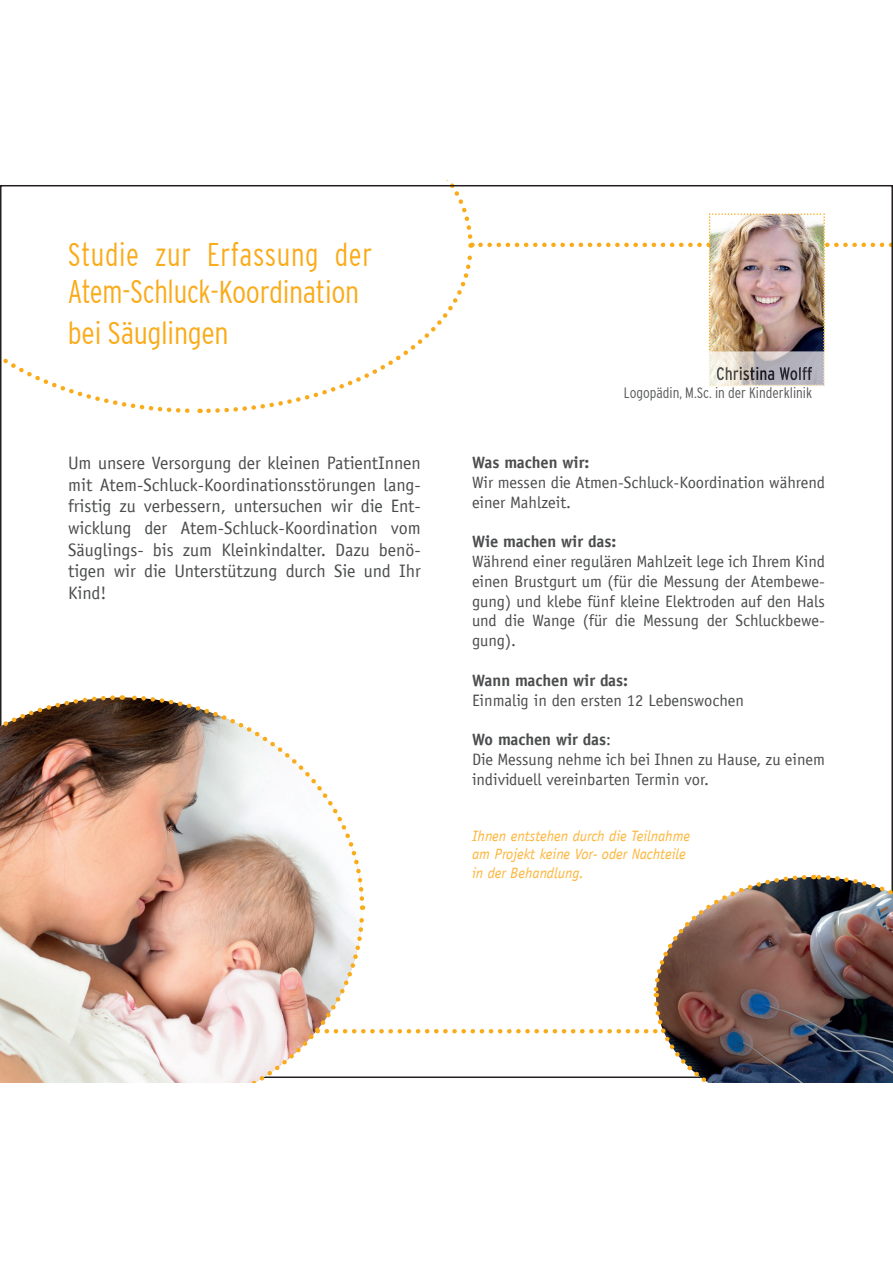
<style>
.page{position:relative;width:893px;height:1263px;background:#fff}
.page>*{position:absolute;margin:0;border:0;box-sizing:border-box;transform-origin:0 0}
.t1{font:300 condensed 32.7px "Interstate";letter-spacing:.02em;color:#faab1a;scale:.92 1}
.t2{font:300 condensed 31.5px/40.2px "Interstate";letter-spacing:-.01em;color:#faab1a}
.t3{font:18px/21.6px "Officina Sans";color:#4b4c4d;text-align:justify}
.t4{font:16.5px/19.8px "Officina Sans";color:#4b4c4d}
.t5{font:700 16.5px "Officina Sans";color:#4b4c4d}
.t6{font:italic 15px/18px "Officina Sans";color:#fcb73f}
.t7{font:300 condensed 15px "Interstate";color:#57585a}
.s1{font-size:32.7px}
.s2{font-weight:700}
</style>
<div class="page">
<svg style="left:206px;top:245px;width:269px;height:168px"></svg>
<svg style="left:3px;top:358px;width:198px;height:56px"></svg>
<svg style="left:480px;top:213px;width:413px;height:199px"></svg>
<img style="left:717px;top:367px;width:95px;height:13px">
<div style="left:625px;top:387px;width:187px;height:14px;background:#fff"></div>
<img style="left:0;top:693px;width:893px;height:390px">
<h1 class="t1" style="left:68px;top:236px;width:332px">Studie zur Erfassung der</h1>
<h2 class="t2" style="left:68px;top:272px;width:293px"><span class="s1">Atem-Schluck</span>-Koordination bei Säuglingen</h2>
<p class="t3" style="left:68px;top:452px;width:354px">Um unsere Versorgung der kleinen PatientInnen mit Atem-Schluck-Koordinationsstörungen lang&shy;fristig zu verbessern, untersuchen wir die Ent&shy;wicklung der Atem-Schluck-Koordination vom Säuglings- bis zum Kleinkindalter. Dazu benö&shy;tigen wir die Unterstützung durch Sie und Ihr Kind!</p>
<p class="t7" style="left:624px;top:384px;width:190px">Logopädin, M.Sc. in der Kinderklinik</p>
<p class="t5" style="left:472px;top:452px;width:119px">Was machen wir:</p>
<p class="t4" style="left:472px;top:472px;width:354px">Wir messen die Atmen-Schluck-Koordination während einer Mahlzeit.</p>
<p class="t5" style="left:472px;top:531px;width:146px">Wie machen wir das:</p>
<p class="t4" style="left:472px;top:552px;width:354px;text-align:justify">Während einer regulären Mahlzeit lege ich Ihrem Kind einen Brustgurt um (für die Messung der Atembewe&shy;gung) und klebe fünf kleine Elektroden auf den Hals und die Wange (für die Messung der Schluckbewe&shy;gung).</p>
<p class="t5" style="left:472px;top:670px;width:158px">Wann machen wir das:</p>
<p class="t4" style="left:472px;top:690px;width:274px">Einmalig in den ersten 12 Lebenswochen</p>
<p class="t4" style="left:472px;top:730px;width:354px"><span class="s2">Wo machen wir das</span>:<br>Die Messung nehme ich bei Ihnen zu Hause, zu einem individuell vereinbarten Termin vor.</p>
<p class="t6" style="left:472px;top:827px;width:220px">Ihnen entstehen durch die Teilnahme am Projekt keine Vor- oder Nachteile</p>
<p class="t6" style="left:472px;top:864px;width:113px">in der Behandlung.</p>
</div>
